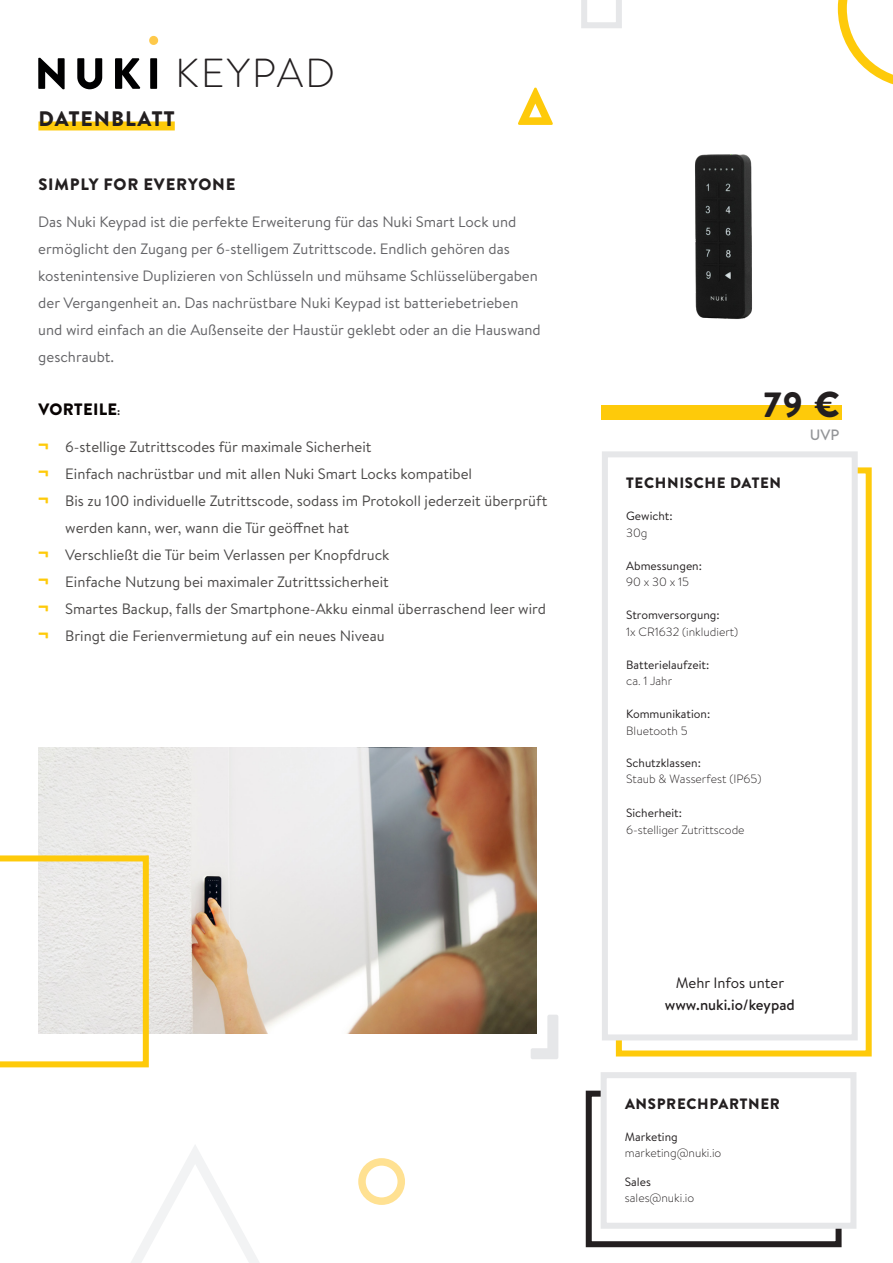
<style>
.page{position:relative;width:893px;height:1263px;background:#fff}
.page>*{position:absolute;margin:0;border:0;box-sizing:border-box;transform-origin:0 0}
.t1{font:900 52.5px "Brandon Grotesque";color:#feca0a}
.t2{font:300 40.5px "Brandon Grotesque";letter-spacing:.05em;color:#231f20}
.t3{font:900 36px "Brandon Grotesque";color:#231f20}
.t4{font:900 21px "Brandon Grotesque";letter-spacing:.05em;color:#231f20}
.t5{font:900 16.5px "Brandon Grotesque";letter-spacing:.05em;color:#231f20}
.t6{font:900 16.5px "Brandon Grotesque";letter-spacing:.02em;color:#080302}
.t7{font:15px/27px "Brandon Text";color:#4b4948}
.t8{font:15px/27px "Brandon Text";color:#636366}
.t9{font:900 15px "Brandon Grotesque";letter-spacing:.045em;color:#231f20}
.t10{font:500 15px "Brandon Text";color:#231f20}
.t11{font:15px "Brandon Text";color:#231f20}
.t12{font:500 15px "Brandon Text";color:#939598}
.t13{font:300 12px/16.5px "Brandon Text";color:#231f20}
.t14{font:12px/16.5px "Brandon Text";color:#231f20}
.s1{font-size:12px;color:#231f20}
.s2{font-family:"Brandon Grotesque";font-weight:900;font-size:21px;color:#feca0a}
.s3{font-weight:300}
.s4{font-weight:400}
</style>
<div class="page">
<img style="left:38px;top:748px;width:498px;height:286px">
<div style="left:616px;top:467px;width:256px;height:589px;border:6px solid #feca0a"></div>
<svg style="left:38px;top:58px;width:27px;height:31px"></svg>
<svg style="left:77px;top:58px;width:25px;height:31px"></svg>
<svg style="left:115px;top:58px;width:25px;height:31px"></svg>
<div style="left:150px;top:58px;width:7px;height:31px;background:#000001"></div>
<div style="left:149px;top:36px;width:9px;height:9px;background:#fec94a;border-radius:50%"></div>
<div style="left:38px;top:121px;width:137px;height:9px;background:#feca0a"></div>
<div style="left:602px;top:451px;width:256px;height:589px;background:#fff;border:6px solid #e6e7e9"></div>
<div style="left:586px;top:1091px;width:256px;height:156px;border:6px solid #231f20"></div>
<div style="left:601px;top:1072px;width:255px;height:157px;background:#fff;border:6px solid #e6e7e9"></div>
<div style="left:602px;top:405px;width:240px;height:15px;background:#feca0a"></div>
<svg style="left:531px;top:1015px;width:27px;height:44px"></svg>
<div style="left:358px;top:1158px;width:47px;height:47px;border:8px solid #ffe192;border-radius:50%"></div>
<svg style="left:131px;top:1145px;width:128px;height:118px"></svg>
<svg style="left:838px;top:0;width:55px;height:85px"></svg>
<svg style="left:581px;top:0;width:41px;height:28px"></svg>
<img style="left:695px;top:154px;width:57px;height:165px">
<svg style="left:0;top:855px;width:149px;height:212px"></svg>
<p class="t2" style="left:175px;top:46px;width:162px">KEYPAD</p>
<p class="t4" style="left:38px;top:104px;width:138px">DATENBLATT</p>
<p class="t5" style="left:38px;top:172px;width:199px">SIMPLY FOR EVERYONE</p>
<p class="t1" style="left:517px;top:70px;width:39px">∆</p>
<p class="t8" style="left:38px;top:208px;width:504px">Das Nuki Keypad ist die perfekte Erweiterung für das Nuki Smart Lock und ermöglicht den Zugang per 6-stelligem Zutrittscode. Endlich gehören das kostenintensive Duplizieren von Schlüsseln und mühsame Schlüsselübergaben der Vergangenheit an. Das nachrüstbare Nuki Keypad ist batteriebetrieben und wird einfach an die Außenseite der Haustür geklebt oder an die Hauswand geschraubt.</p>
<p class="t6" style="left:38px;top:397px;width:83px">VORTEILE<span class="s1">:</span></p>
<p class="t7" style="left:38px;top:433px;width:335px"><span class="s2">¬</span> 6-stellige Zutrittscodes für maximale Sicherheit</p>
<p class="t7" style="left:38px;top:460px;width:435px"><span class="s2">¬</span> Einfach nachrüstbar und mit allen Nuki Smart Locks kompatibel</p>
<p class="t7" style="left:65px;top:487px;width:484px;text-indent:-27px"><span class="s2">¬</span> Bis zu 100 individuelle Zutrittscode, sodass im Protokoll jederzeit überprüft werden kann, wer, wann die Tür geöffnet hat</p>
<p class="t7" style="left:38px;top:541px;width:353px"><span class="s2">¬</span> Verschließt die Tür beim Verlassen per Knopfdruck</p>
<p class="t7" style="left:38px;top:568px;width:352px"><span class="s2">¬</span> Einfache Nutzung bei maximaler Zutrittssicherheit</p>
<p class="t7" style="left:38px;top:595px;width:509px"><span class="s2">¬</span> Smartes Backup, falls der Smartphone-Akku einmal überraschend leer wird</p>
<p class="t7" style="left:38px;top:622px;width:348px"><span class="s2">¬</span> Bringt die Ferienvermietung auf ein neues Niveau</p>
<p class="t3" style="left:763px;top:380px;width:78px">79 €</p>
<p class="t9" style="left:626px;top:472px;width:156px">TECHNISCHE DATEN</p>
<p class="t14" style="left:626px;top:507px;width:48px">Gewicht:<br><span class="s3">30g</span></p>
<p class="t14" style="left:626px;top:557px;width:77px">Abmessungen:<br><span class="s3">90 x 30 x 15</span></p>
<p class="t13" style="left:626px;top:606px;width:113px"><span class="s4">Stromversorgung:<br></span>1x CR1632 (inkludiert)</p>
<p class="t14" style="left:626px;top:656px;width:85px">Batterielaufzeit: <span class="s3">ca. 1 Jahr</span></p>
<p class="t14" style="left:626px;top:705px;width:86px">Kommunikation:<br><span class="s3">Bluetooth 5</span></p>
<p class="t13" style="left:626px;top:754px;width:137px"><span class="s4">Schutzklassen:<br></span>Staub &amp; Wasserfest (IP65)</p>
<p class="t13" style="left:626px;top:804px;width:120px"><span class="s4">Sicherheit:<br></span>6-stelliger Zutrittscode</p>
<p class="t12" style="left:810px;top:424px;width:31px">UVP</p>
<p class="t11" style="left:676px;top:972px;width:110px">Mehr Infos unter</p>
<p class="t10" style="left:665px;top:994px;width:132px">www.nuki.io/keypad</p>
<p class="t9" style="left:625px;top:1093px;width:156px">ANSPRECHPARTNER</p>
<p class="t14" style="left:625px;top:1128px;width:54px">Marketing</p>
<p class="t13" style="left:625px;top:1144px;width:98px">marketing@nuki.io</p>
<p class="t14" style="left:625px;top:1173px;width:28px">Sales</p>
<p class="t13" style="left:625px;top:1189px;width:71px">sales@nuki.io</p>
</div>
